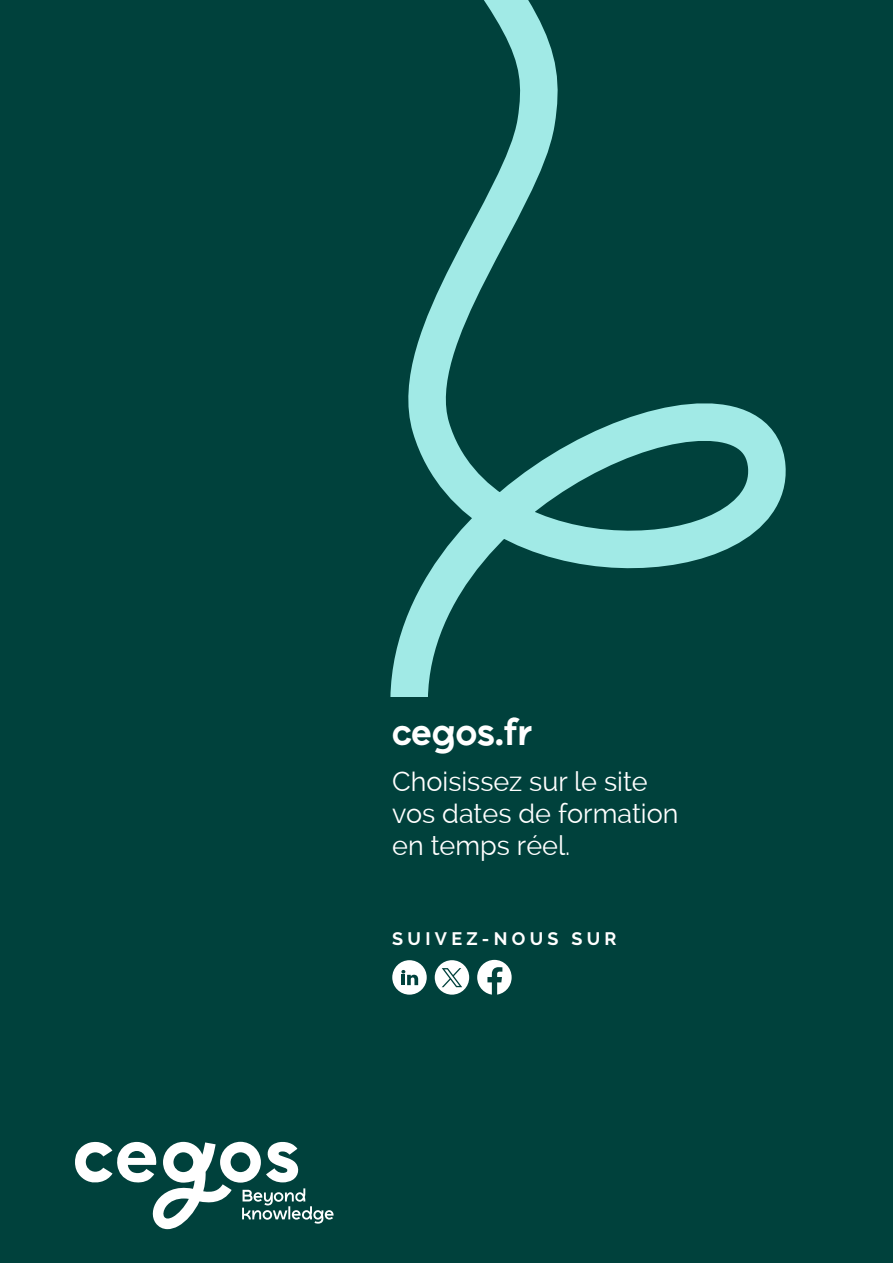
<style>
.page{position:relative;width:893px;height:1263px;background:#00413c}
.page>*{position:absolute;margin:0;border:0;box-sizing:border-box;transform-origin:0 0}
.t1{font:700 35.55px "Ryker";color:#fff}
.t2{font:27px/32.4px "Raleway";color:#fff}
.t3{font:700 18px "Raleway";letter-spacing:.24em;color:#fff}
</style>
<div class="page">
<svg style="left:75px;top:1141px;width:259px;height:88px"></svg>
<div style="left:435px;top:960px;width:34px;height:35px;background:#fff;border-radius:50%"></div>
<div style="left:392px;top:960px;width:35px;height:35px;background:#fff;border-radius:50%"></div>
<div style="left:477px;top:960px;width:35px;height:35px;background:#fff;border-radius:50%"></div>
<svg style="left:487px;top:967px;width:15px;height:28px"></svg>
<svg style="left:401px;top:970px;width:17px;height:15px"></svg>
<svg style="left:390px;top:0;width:396px;height:696px"></svg>
<svg style="left:442px;top:968px;width:20px;height:19px"></svg>
<p class="t1" style="left:392px;top:712px;width:141px">cegos.fr</p>
<p class="t2" style="left:392px;top:765px;width:288px">Choisissez sur le site vos dates de formation en temps réel.</p>
<p class="t3" style="left:392px;top:928px;width:226px">SUIVEZ-NOUS SUR</p>
</div>
